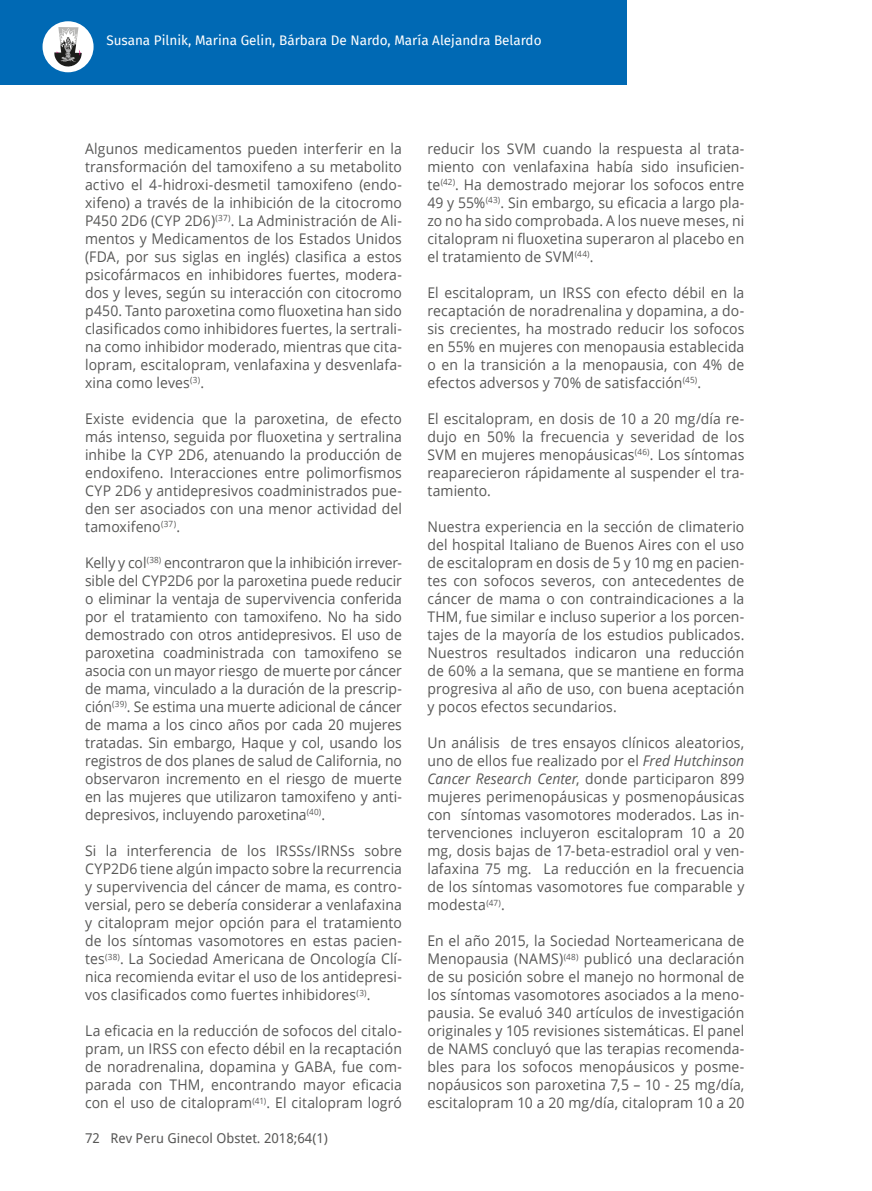
<style>
.page{position:relative;width:872px;height:1191px;background:#fff}
.page>*{position:absolute;margin:0;border:0;box-sizing:border-box;transform-origin:0 0}
.t1{font:14.7px/18px "Open Sans";letter-spacing:.005em;color:#575756;text-align:justify;scale:.95 1}
.t2{font:13.5px "Fira Sans";color:#fff}
.t3{font:13.5px "Droid Sans";color:#575756}
.s1{font-style:italic}
</style>
<div class="page">
<div style="left:0;top:0;width:626px;height:85px;background:#0069b4"></div>
<div style="left:43px;top:21px;width:51px;height:51px;background:#fff;border-radius:50%"></div>
<svg style="left:54px;top:27px;width:28px;height:40px"></svg>
<p class="t2" style="left:106px;top:30px;width:437px">Susana Pilnik, Marina Gelin, Bárbara De Nardo, María Alejandra Belardo</p>
<p class="t1" style="left:85px;top:139px;width:335px">Algunos medicamentos pueden interferir en la transformación del tamoxifeno a su metabolito activo el 4-hidroxi-desmetil tamoxifeno (endo&shy;xifeno) a través de la inhibición de la citocromo P450 2D6 (CYP 2D6)<sup>(37)</sup>. La Administración de Ali&shy;mentos y Medicamentos de los Estados Unidos (FDA, por sus siglas en inglés) clasifica a estos psicofármacos en inhibidores fuertes, modera&shy;dos y leves, según su interacción con citocromo p450. Tanto paroxetina como fluoxetina han sido clasificados como inhibidores fuertes, la sertrali&shy;na como inhibidor moderado, mientras que cita&shy;lopram, escitalopram, venlafaxina y desvenlafa&shy;xina como leves<sup>(3)</sup>.</p>
<p class="t1" style="left:85px;top:409px;width:335px">Existe evidencia que la paroxetina, de efecto más intenso, seguida por fluoxetina y sertralina inhibe la CYP 2D6, atenuando la producción de endoxifeno. Interacciones entre polimorfismos CYP 2D6 y antidepresivos coadministrados pue&shy;den ser asociados con una menor actividad del tamoxifeno<sup>(37)</sup>.</p>
<p class="t1" style="left:85px;top:553px;width:335px">Kelly y col<sup>(38)</sup> encontraron que la inhibición irrever&shy;sible del CYP2D6 por la paroxetina puede reducir o eliminar la ventaja de supervivencia conferida por el tratamiento con tamoxifeno. No ha sido demostrado con otros antidepresivos. El uso de paroxetina coadministrada con tamoxifeno se asocia con un mayor riesgo de muerte por cáncer de mama, vinculado a la duración de la prescrip&shy;ción<sup>(39)</sup>. Se estima una muerte adicional de cáncer de mama a los cinco años por cada 20 mujeres tratadas. Sin embargo, Haque y col, usando los registros de dos planes de salud de California, no observaron incremento en el riesgo de muerte en las mujeres que utilizaron tamoxifeno y anti&shy;depresivos, incluyendo paroxetina<sup>(40)</sup>.</p>
<p class="t1" style="left:85px;top:841px;width:335px">Si la interferencia de los IRSSs/IRNSs sobre CYP2D6 tiene algún impacto sobre la recurrencia y supervivencia del cáncer de mama, es contro&shy;versial, pero se debería considerar a venlafaxina y citalopram mejor opción para el tratamiento de los síntomas vasomotores en estas pacien&shy;tes<sup>(38)</sup>. La Sociedad Americana de Oncología Clí&shy;nica recomienda evitar el uso de los antidepresi&shy;vos clasificados como fuertes inhibidores<sup>(3)</sup>.</p>
<p class="t1" style="left:85px;top:1021px;width:335px">La eficacia en la reducción de sofocos del citalo&shy;pram, un IRSS con efecto débil en la recaptación de noradrenalina, dopamina y GABA, fue com&shy;parada con THM, encontrando mayor eficacia con el uso de citalopram<sup>(41)</sup>. El citalopram logró</p>
<p class="t3" style="left:85px;top:1128px;width:244px">72 Rev Peru Ginecol Obstet. 2018;64(1)</p>
<p class="t1" style="left:427px;top:139px;width:335px">reducir los SVM cuando la respuesta al trata&shy;miento con venlafaxina había sido insuficien&shy;te<sup>(42)</sup>. Ha demostrado mejorar los sofocos entre 49 y 55%<sup>(43)</sup>. Sin embargo, su eficacia a largo pla&shy;zo no ha sido comprobada. A los nueve meses, ni citalopram ni fluoxetina superaron al placebo en el tratamiento de SVM<sup>(44)</sup>.</p>
<p class="t1" style="left:427px;top:283px;width:335px">El escitalopram, un IRSS con efecto débil en la recaptación de noradrenalina y dopamina, a do&shy;sis crecientes, ha mostrado reducir los sofocos en 55% en mujeres con menopausia establecida o en la transición a la menopausia, con 4% de efectos adversos y 70% de satisfacción<sup>(45)</sup>.</p>
<p class="t1" style="left:427px;top:409px;width:335px">El escitalopram, en dosis de 10 a 20 mg/día re&shy;dujo en 50% la frecuencia y severidad de los SVM en mujeres menopáusicas<sup>(46)</sup>. Los síntomas reaparecieron rápidamente al suspender el tra&shy;tamiento.</p>
<p class="t1" style="left:427px;top:517px;width:335px">Nuestra experiencia en la sección de climaterio del hospital Italiano de Buenos Aires con el uso de escitalopram en dosis de 5 y 10 mg en pacien&shy;tes con sofocos severos, con antecedentes de cáncer de mama o con contraindicaciones a la THM, fue similar e incluso superior a los porcen&shy;tajes de la mayoría de los estudios publicados.<br>Nuestros resultados indicaron una reducción de 60% a la semana, que se mantiene en forma progresiva al año de uso, con buena aceptación y pocos efectos secundarios.</p>
<p class="t1" style="left:427px;top:733px;width:335px">Un análisis de tres ensayos clínicos aleatorios, uno de ellos fue realizado por el <span class="s1">Fred Hutchinson Cancer Research Center</span>, donde participaron 899 mujeres perimenopáusicas y posmenopáusicas con síntomas vasomotores moderados. Las in&shy;tervenciones incluyeron escitalopram 10 a 20 mg, dosis bajas de 17-beta-estradiol oral y ven&shy;lafaxina 75 mg. La reducción en la frecuencia de los síntomas vasomotores fue comparable y modesta<sup>(47)</sup>.</p>
<p class="t1" style="left:427px;top:931px;width:335px">En el año 2015, la Sociedad Norteamericana de Menopausia (NAMS)<sup>(48)</sup> publicó una declaración de su posición sobre el manejo no hormonal de los síntomas vasomotores asociados a la meno&shy;pausia. Se evaluó 340 artículos de investigación originales y 105 revisiones sistemáticas. El panel de NAMS concluyó que las terapias recomenda&shy;bles para los sofocos menopáusicos y posme&shy;nopáusicos son paroxetina 7,5 – 10 - 25 mg/día, escitalopram 10 a 20 mg/día, citalopram 10 a 20</p>
</div>
